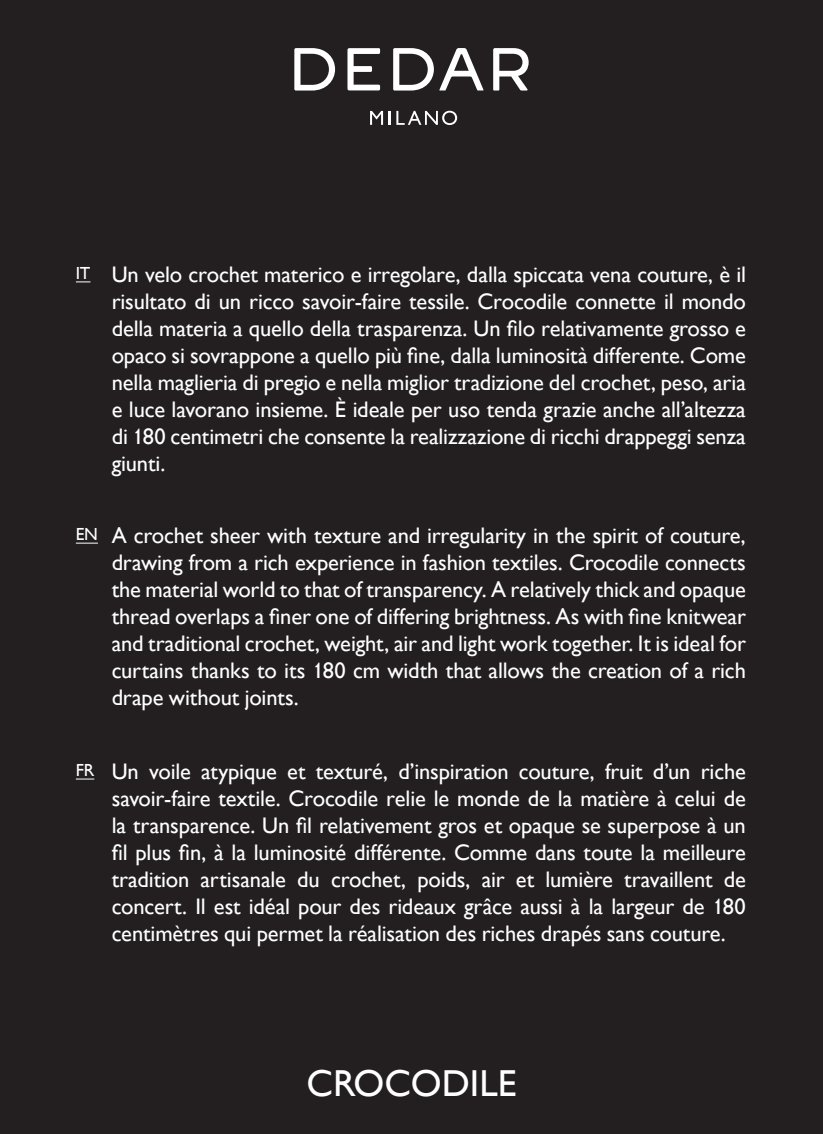
<style>
.page{position:relative;width:823px;height:1134px;background:#fff}
.page>*{position:absolute;margin:0;border:0;box-sizing:border-box;transform-origin:0 0}
.t1{font:37.5px "Gill Sans";color:#fff}
.t2{font:22.5px/27px "Gill Sans";letter-spacing:-.005em;color:#fff;text-align:justify}
.t3{font:17.5px "Gill Sans";color:#fff}
</style>
<div class="page">
<div style="left:0;top:0;width:822px;height:1134px;background:#231f20"></div>
<svg style="left:347px;top:48px;width:33px;height:42px"></svg>
<svg style="left:294px;top:48px;width:41px;height:43px"></svg>
<svg style="left:393px;top:48px;width:40px;height:43px"></svg>
<svg style="left:493px;top:48px;width:35px;height:43px"></svg>
<svg style="left:439px;top:48px;width:44px;height:42px"></svg>
<svg style="left:370px;top:111px;width:20px;height:14px"></svg>
<svg style="left:396px;top:111px;width:61px;height:14px"></svg>
<svg style="left:76px;top:281px;width:14px;height:1px"></svg>
<svg style="left:76px;top:543px;width:22px;height:1px"></svg>
<svg style="left:76px;top:779px;width:18px;height:1px"></svg>
<p class="t3" style="left:76px;top:263px;width:16px">IT</p>
<p class="t2" style="left:112px;top:262px;width:635px">Un velo crochet materico e irregolare, dalla spiccata vena couture, è il risultato di un ricco savoir-faire tessile. Crocodile connette il mondo della materia a quello della trasparenza. Un filo relativamente grosso e opaco si sovrappone a quello più fine, dalla luminosità differente. Come nella maglieria di pregio e nella miglior tradizione del crochet, peso, aria e luce lavorano insieme. È ideale per uso tenda grazie anche all’altezza di 180 centimetri che consente la realizzazione di ricchi drappeggi senza giunti.</p>
<p class="t3" style="left:76px;top:524px;width:24px">EN</p>
<p class="t2" style="left:112px;top:522px;width:635px">A crochet sheer with texture and irregularity in the spirit of couture, drawing from a rich experience in fashion textiles. Crocodile connects the material world to that of transparency. A relatively thick and opaque thread overlaps a finer one of differing brightness. As with fine knitwear and traditional crochet, weight, air and light work together. It is ideal for curtains thanks to its 180 cm width that allows the creation of a rich drape without joints.</p>
<p class="t3" style="left:76px;top:760px;width:20px">FR</p>
<p class="t2" style="left:112px;top:759px;width:635px">Un voile atypique et texturé, d’inspiration couture, fruit d’un riche savoir-faire textile. Crocodile relie le monde de la matière à celui de la transparence. Un fil relativement gros et opaque se superpose à un fil plus fin, à la luminosité différente. Comme dans toute la meilleure tradition artisanale du crochet, poids, air et lumière travaillent de concert. Il est idéal pour des rideaux grâce aussi à la largeur de 180 centimètres qui permet la réalisation des riches drapés sans couture.</p>
<p class="t1" style="left:306px;top:1062px;width:211px">CROCODILE</p>
</div>
